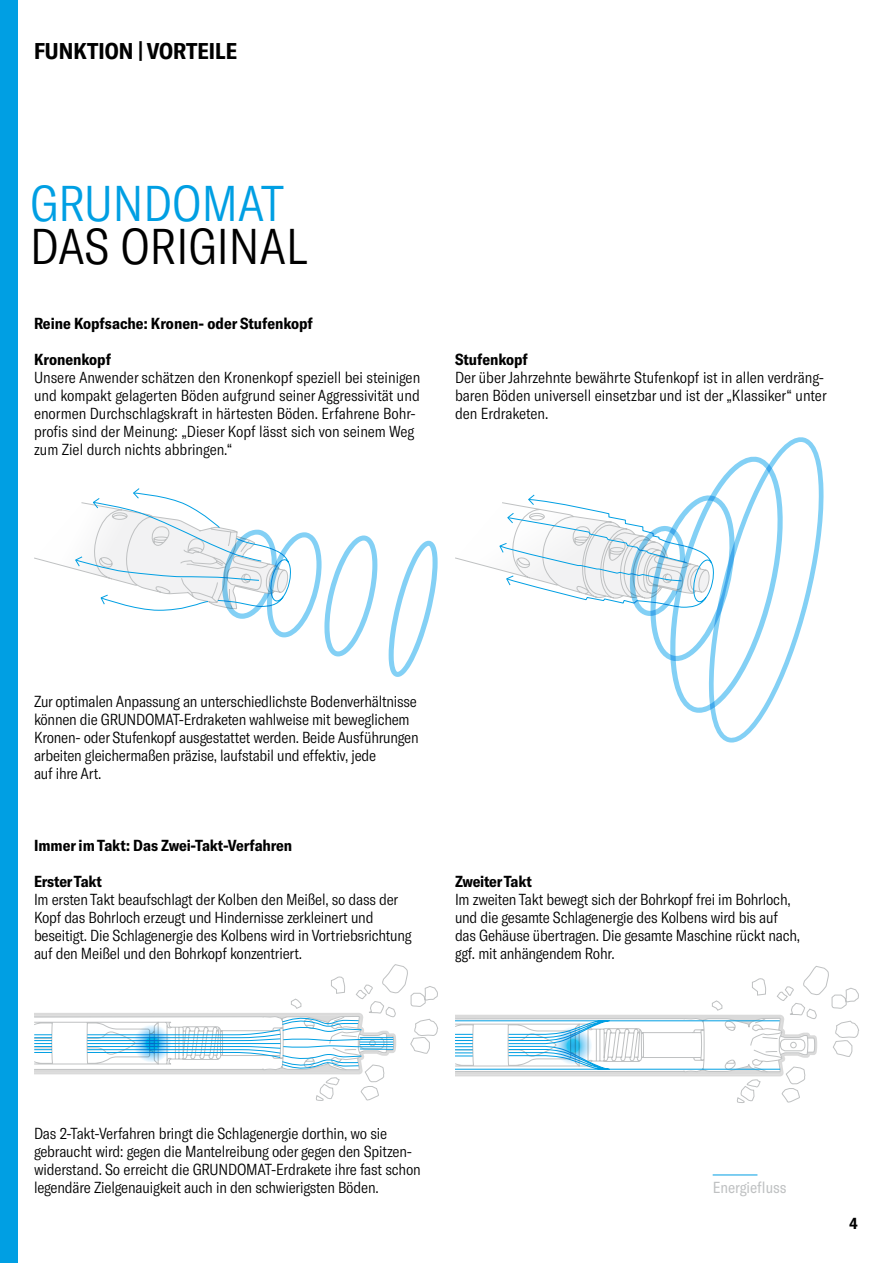
<style>
.page{position:relative;width:893px;height:1263px;background:#fff}
.page>*{position:absolute;margin:0;border:0;box-sizing:border-box;transform-origin:0 0}
.t1{font:300 condensed 49.5px "GT America";color:#000}
.t2{font:300 condensed 49.5px "GT America";color:#009fe3}
.t3{font:700 condensed 22.5px "GT America";color:#000}
.t4{font:300 condensed 15.75px/18px "GT America";letter-spacing:-.015em;color:#000}
.t5{font:700 condensed 15.75px "GT America";letter-spacing:-.005em;color:#000}
.t6{font:condensed 15.75px "GT America";color:#bfc1c2}
</style>
<div class="page">
<div style="left:0;top:0;width:17px;height:1263px;background:#009fe3"></div>
<svg style="left:455px;top:437px;width:369px;height:305px"></svg>
<svg style="left:389px;top:541px;width:49px;height:136px"></svg>
<svg style="left:34px;top:488px;width:343px;height:168px"></svg>
<svg style="left:34px;top:964px;width:404px;height:137px"></svg>
<svg style="left:133px;top:1024px;width:38px;height:38px"></svg>
<svg style="left:455px;top:966px;width:404px;height:137px"></svg>
<svg style="left:554px;top:1026px;width:38px;height:38px"></svg>
<h2 class="t3" style="left:34px;top:37px;width:205px">FUNKTION | VORTEILE</h2>
<h1 class="t2" style="left:30px;top:175px;width:255px">GRUNDOMAT</h1>
<h1 class="t1" style="left:30px;top:218px;width:279px">DAS ORIGINAL</h1>
<p class="t5" style="left:34px;top:314px;width:280px">Reine Kopfsache: Kronen- oder Stufenkopf</p>
<p class="t5" style="left:34px;top:350px;width:79px">Kronenkopf</p>
<p class="t4" style="left:34px;top:368px;width:388px">Unsere Anwender schätzen den Kronenkopf speziell bei steinigen und kompakt gelagerten Böden aufgrund seiner Aggressivität und enormen Durchschlagskraft in härtesten Böden. Erfahrene Bohr&shy;profis sind der Meinung: „Dieser Kopf lässt sich von seinem Weg zum Ziel durch nichts abbringen.“</p>
<p class="t5" style="left:455px;top:350px;width:74px">Stufenkopf</p>
<p class="t4" style="left:455px;top:368px;width:373px">Der über Jahrzehnte bewährte Stufenkopf ist in allen verdräng&shy;baren Böden universell einsetzbar und ist der „Klassiker“ unter den Erdraketen.</p>
<p class="t4" style="left:34px;top:692px;width:386px">Zur optimalen Anpassung an unterschiedlichste Bodenverhältnisse können die GRUNDOMAT-Erdraketen wahlweise mit beweglichem Kronen- oder Stufenkopf ausgestattet werden. Beide Ausführungen arbeiten gleichermaßen präzise, laufstabil und effektiv, jede<br>auf ihre Art.</p>
<p class="t5" style="left:34px;top:836px;width:259px">Immer im Takt: Das Zwei-Takt-Verfahren</p>
<p class="t5" style="left:34px;top:872px;width:69px">Erster Takt</p>
<p class="t4" style="left:34px;top:890px;width:379px">Im ersten Takt beaufschlagt der Kolben den Meißel, so dass der Kopf das Bohrloch erzeugt und Hindernisse zerkleinert und beseitigt. Die Schlagenergie des Kolbens wird in Vortriebsrichtung auf den Meißel und den Bohrkopf konzentriert.</p>
<p class="t5" style="left:455px;top:872px;width:78px">Zweiter Takt</p>
<p class="t4" style="left:455px;top:890px;width:347px">Im zweiten Takt bewegt sich der Bohrkopf frei im Bohrloch, und die gesamte Schlagenergie des Kolbens wird bis auf das Gehäuse übertragen. Die gesamte Maschine rückt nach, ggf. mit anhängendem Rohr.</p>
<p class="t4" style="left:34px;top:1124px;width:388px">Das 2-Takt-Verfahren bringt die Schlagenergie dorthin, wo sie gebraucht wird: gegen die Mantelreibung oder gegen den Spitzen&shy;widerstand. So erreicht die GRUNDOMAT-Erdrakete ihre fast schon legendäre Zielgenauigkeit auch in den schwierigsten Böden.</p>
<p class="t6" style="left:713px;top:1178px;width:76px">Energiefluss</p>
<p class="t5" style="left:849px;top:1214px;width:10px">4</p>
</div>
